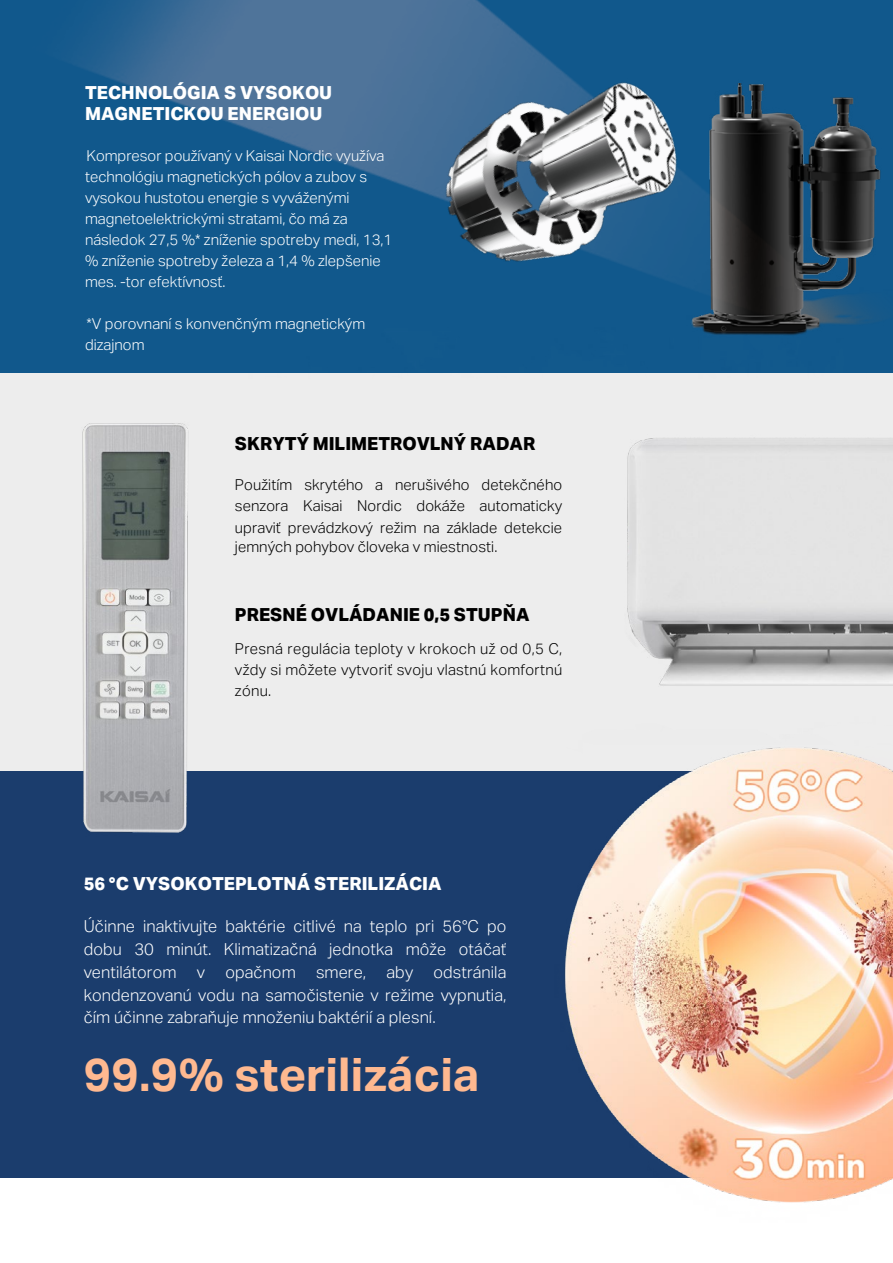
<style>
.page{position:relative;width:893px;height:1263px;background:#fff}
.page>*{position:absolute;margin:0;border:0;box-sizing:border-box;transform-origin:0 0}
.t1{font:700 46.5px "Aktiv Grotesk";letter-spacing:.005em;color:#ffb990}
.t2{font:800 18px/21px "Aktiv Grotesk";color:#fff}
.t3{font:800 18px "Aktiv Grotesk";color:#000}
.t4{font:300 16.5px/22.8px "Aktiv Grotesk";letter-spacing:.005em;color:#fff;text-align:justify}
.t5{font:300 15px/21px "Aktiv Grotesk";color:#fff}
.t6{font:300 15px/20.5px "Aktiv Grotesk";letter-spacing:.01em;color:#000;text-align:justify}
</style>
<div class="page">
<div style="left:0;top:372px;width:893px;height:400px;background:#ededed"></div>
<img style="left:627px;top:438px;width:266px;height:248px">
<div style="left:0;top:772px;width:893px;height:406px;background:#1b3d6d"></div>
<img style="left:862px;top:0;width:31px;height:373px">
<img style="left:0;top:0;width:862px;height:498px">
<img style="left:387px;top:22px;width:347px;height:298px">
<img style="left:554px;top:747px;width:339px;height:456px">
<img style="left:47px;top:369px;width:166px;height:464px">
<p class="t2" style="left:85px;top:83px;width:249px">TECHNOLÓGIA S VYSOKOU<br>MAGNETICKOU ENERGIOU</p>
<p class="t5" style="left:85px;top:145px;width:309px">Kompresor používaný v Kaisai Nordic využíva technológiu magnetických pólov a zubov s vysokou hustotou energie s vyváženými magnetoelektrickými stratami, čo má za následok 27,5 %* zníženie spotreby medi, 13,1 % zníženie spotreby železa a 1,4 % zlepšenie mes. -tor efektívnosť.</p>
<p class="t5" style="left:85px;top:313px;width:282px">*V porovnaní s konvenčným magnetickým dizajnom</p>
<p class="t3" style="left:235px;top:434px;width:302px">SKRYTÝ MILIMETROVLNÝ RADAR</p>
<p class="t6" style="left:235px;top:475px;width:329px">Použitím skrytého a nerušivého detekčného senzora Kaisai Nordic dokáže automaticky upraviť prevádzkový režim na základe detekcie jemných pohybov človeka v miestnosti.</p>
<p class="t3" style="left:235px;top:604px;width:296px">PRESNÉ OVLÁDANIE 0,5 STUPŇA</p>
<p class="t6" style="left:235px;top:639px;width:329px;line-height:21px">Presná regulácia teploty v krokoch už od 0,5 C, vždy si môžete vytvoriť svoju vlastnú komfortnú zónu.</p>
<p class="t2" style="left:84px;top:873px;width:359px">56 °C VYSOKOTEPLOTNÁ STERILIZÁCIA</p>
<p class="t4" style="left:84px;top:914px;width:424px">Účinne inaktivujte baktérie citlivé na teplo pri 56°C po dobu 30 minút. Klimatizačná jednotka môže otáčať ventilátorom v opačnom smere, aby odstránila kondenzovanú vodu na samočistenie v režime vypnutia, čím účinne zabraňuje množeniu baktérií a plesní.</p>
<h1 class="t1" style="left:84px;top:1048px;width:397px">99.9% sterilizácia</h1>
</div>
